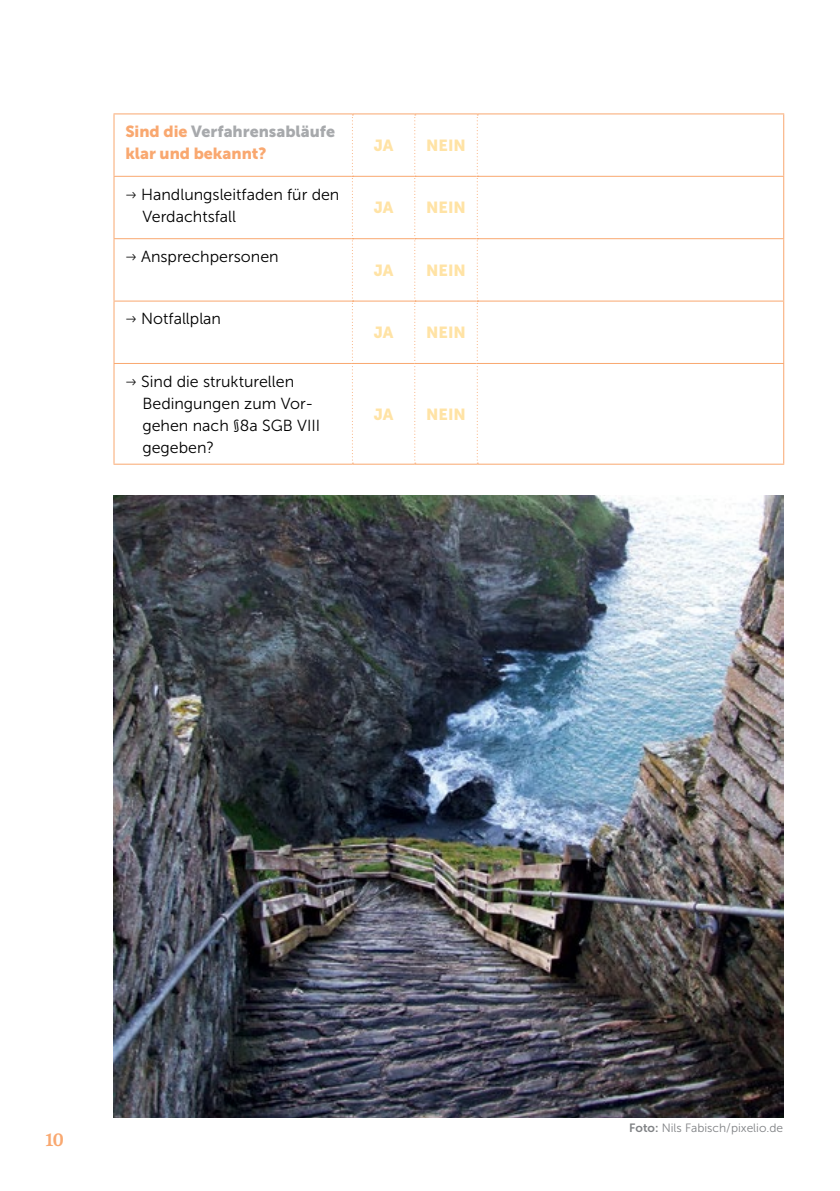
<style>
.page{position:relative;width:840px;height:1191px;background:#fff}
.page>*{position:absolute;margin:0;border:0;box-sizing:border-box;transform-origin:0 0}
.t1{font:700 20px "Karmina";color:#f9a870}
.t2{font:16px/22px "Museo Sans 300";color:#000}
.t3{font:16px/22px "Museo Sans 900";color:#f9a870}
.t4{font:16px "Museo Sans 900";color:#ffe3a5}
.t5{font:12px "Museo Sans 300";color:#808285}
.s1{color:#a7a9ac}
.s2{font-family:"Museo Sans 700"}
</style>
<div class="page">
<svg style="left:114px;top:114px;width:668px;height:350px"></svg>
<hr style="left:113px;top:113px;width:239px;height:1px;background:#f9a870">
<hr style="left:352px;top:113px;width:62px;height:1px;background:#f9a870">
<hr style="left:414px;top:113px;width:63px;height:1px;background:#f9a870">
<hr style="left:477px;top:113px;width:306px;height:1px;background:#f9a870">
<hr style="left:113px;top:176px;width:238px;height:1px;background:#f9a870">
<hr style="left:352px;top:176px;width:62px;height:1px;background:#f9a870">
<hr style="left:415px;top:176px;width:61px;height:1px;background:#f9a870">
<hr style="left:477px;top:176px;width:306px;height:1px;background:#f9a870">
<hr style="left:113px;top:238px;width:238px;height:1px;background:#f9a870">
<hr style="left:352px;top:238px;width:62px;height:1px;background:#f9a870">
<hr style="left:415px;top:238px;width:61px;height:1px;background:#f9a870">
<hr style="left:477px;top:238px;width:306px;height:1px;background:#f9a870">
<hr style="left:113px;top:300px;width:238px;height:1px;background:#f9a870">
<hr style="left:352px;top:300px;width:62px;height:1px;background:#f9a870">
<hr style="left:415px;top:300px;width:61px;height:1px;background:#f9a870">
<hr style="left:477px;top:300px;width:306px;height:1px;background:#f9a870">
<hr style="left:113px;top:363px;width:238px;height:1px;background:#f9a870">
<hr style="left:352px;top:363px;width:62px;height:1px;background:#f9a870">
<hr style="left:415px;top:363px;width:61px;height:1px;background:#f9a870">
<hr style="left:477px;top:363px;width:306px;height:1px;background:#f9a870">
<hr style="left:113px;top:464px;width:239px;height:1px;background:#f9a870">
<hr style="left:352px;top:464px;width:62px;height:1px;background:#f9a870">
<hr style="left:414px;top:464px;width:63px;height:1px;background:#f9a870">
<hr style="left:477px;top:464px;width:306px;height:1px;background:#f9a870">
<svg style="left:351px;top:114px;width:2px;height:350px"></svg>
<svg style="left:414px;top:114px;width:1px;height:350px"></svg>
<svg style="left:476px;top:114px;width:2px;height:350px"></svg>
<hr style="left:113px;top:114px;width:1px;height:62px;background:#f9a870">
<hr style="left:113px;top:177px;width:1px;height:61px;background:#f9a870">
<hr style="left:113px;top:239px;width:1px;height:61px;background:#f9a870">
<hr style="left:113px;top:301px;width:1px;height:62px;background:#f9a870">
<hr style="left:113px;top:364px;width:1px;height:100px;background:#f9a870">
<hr style="left:782px;top:114px;width:1px;height:62px;background:#f9a870">
<hr style="left:782px;top:177px;width:1px;height:61px;background:#f9a870">
<hr style="left:782px;top:239px;width:1px;height:61px;background:#f9a870">
<hr style="left:782px;top:301px;width:1px;height:62px;background:#f9a870">
<hr style="left:782px;top:364px;width:1px;height:100px;background:#f9a870">
<img style="left:113px;top:495px;width:669px;height:622px">
<p class="t3" style="left:125px;top:121px;width:211px">Sind die <span class="s1">Verfahrensabläufe </span>klar und bekannt?</p>
<p class="t2" style="left:142px;top:183px;width:198px;text-indent:-17px">→ Handlungsleitfaden für den<br>Verdachtsfall</p>
<p class="t2" style="left:125px;top:246px;width:155px">→ Ansprechpersonen</p>
<p class="t2" style="left:125px;top:308px;width:97px">→ Notfallplan</p>
<p class="t2" style="left:142px;top:370px;width:179px;text-indent:-17px">→ Sind die strukturellen<br>Bedingungen zum Vor&shy;gehen nach §8a SGB VIII gegeben?</p>
<p class="t4" style="left:373px;top:136px;width:21px">JA</p>
<p class="t4" style="left:426px;top:136px;width:41px">NEIN</p>
<p class="t4" style="left:373px;top:199px;width:21px">JA</p>
<p class="t4" style="left:426px;top:199px;width:41px">NEIN</p>
<p class="t4" style="left:373px;top:261px;width:21px">JA</p>
<p class="t4" style="left:426px;top:261px;width:41px">NEIN</p>
<p class="t4" style="left:373px;top:323px;width:21px">JA</p>
<p class="t4" style="left:426px;top:323px;width:41px">NEIN</p>
<p class="t4" style="left:373px;top:405px;width:21px">JA</p>
<p class="t4" style="left:426px;top:405px;width:41px">NEIN</p>
<p class="t1" style="left:45px;top:1127px;width:20px">10</p>
<p class="t5" style="left:629px;top:1121px;width:155px"><span class="s2">Foto:</span> Nils Fabisch/pixelio.de</p>
</div>
